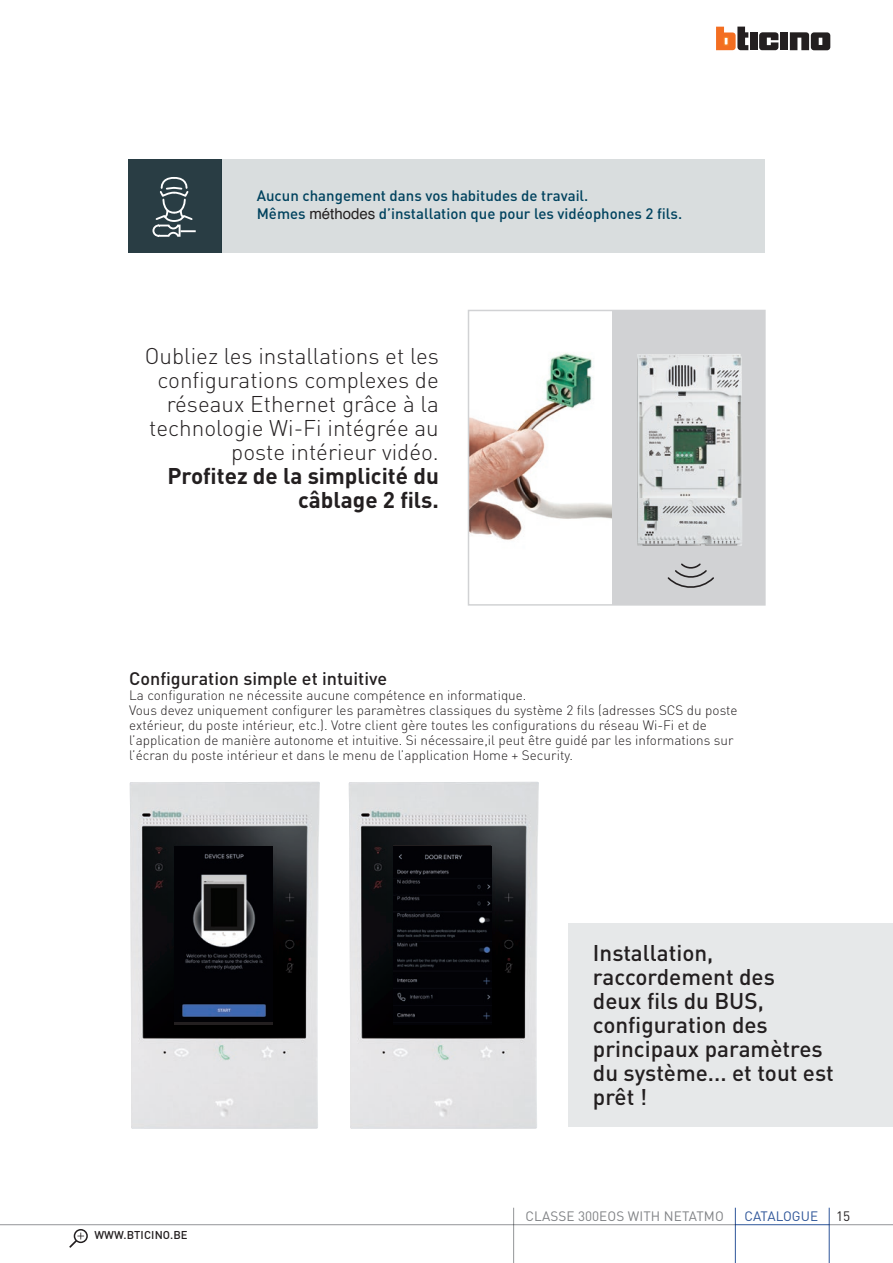
<style>
.page{position:relative;width:893px;height:1263px;background:#fff}
.page>*{position:absolute;margin:0;border:0;box-sizing:border-box;transform-origin:0 0}
.t1{font:300 22.5px/24px "DIN Pro";color:#231f20;text-align:right}
.t2{font:500 22.5px/24px "DIN Pro";color:#231f20}
.t3{font:700 22.5px/24px "DIN Pro";color:#231f20;text-align:right}
.t4{font:500 18px "DIN Pro";color:#231f20}
.t5{font:500 15px/18px "DIN Pro";color:#00425e}
.t6{font:300 13.5px/15px "DIN Pro";color:#231f20}
.t7{font:13.5px "DIN Pro";letter-spacing:.01em;color:#808285}
.t8{font:13.5px "DIN Pro";color:#2e5599}
.t9{font:13.5px "DIN Pro";color:#231f20}
.t10{font:500 11.25px "DIN Pro";letter-spacing:.01em;color:#231f20}
.s1{font-family:"Helvetica";font-weight:400;color:#231f20}
</style>
<div class="page">
<hr style="left:513px;top:1208px;width:1px;height:55px;background:#939598">
<div style="left:74px;top:1229px;width:14px;height:14px;border:2px solid #231f20;border-radius:50%"></div>
<svg style="left:69px;top:1232px;width:15px;height:16px"></svg>
<hr style="left:735px;top:1208px;width:1px;height:55px;background:#2e5599">
<hr style="left:829px;top:1208px;width:1px;height:55px;background:#2e5599">
<hr style="left:735px;top:1224px;width:94px;height:1px;background:#2e5599">
<hr style="left:829px;top:1224px;width:64px;height:1px;background:#939598">
<hr style="left:0;top:1224px;width:735px;height:1px;background:#939598">
<div style="left:568px;top:923px;width:325px;height:203px;background:#e6e8e9"></div>
<img style="left:471px;top:353px;width:141px;height:187px">
<div style="left:750px;top:32px;width:8px;height:18px;background:#231f20"></div>
<div style="left:780px;top:32px;width:8px;height:18px;background:#231f20"></div>
<svg style="left:716px;top:27px;width:32px;height:23px"></svg>
<svg style="left:759px;top:32px;width:19px;height:18px"></svg>
<svg style="left:790px;top:32px;width:40px;height:18px"></svg>
<div style="left:222px;top:160px;width:543px;height:93px;background:#d9ddde"></div>
<div style="left:128px;top:160px;width:94px;height:93px;background:#293d44"></div>
<svg style="left:152px;top:177px;width:44px;height:60px"></svg>
<div style="left:612px;top:310px;width:153px;height:295px;background:#d1d2d4"></div>
<img style="left:637px;top:354px;width:105px;height:192px">
<svg style="left:667px;top:563px;width:47px;height:25px"></svg>
<div style="left:468px;top:310px;width:298px;height:296px;border:2px solid #d1d2d4"></div>
<img style="left:130px;top:782px;width:190px;height:346px">
<img style="left:174px;top:846px;width:98px;height:176px">
<img style="left:349px;top:782px;width:190px;height:346px">
<img style="left:394px;top:846px;width:97px;height:178px">
<p class="t5" style="left:257px;top:186px;width:427px">Aucun changement dans vos habitudes de travail.<br>Mêmes <span class="s1">méthodes</span> d’installation que pour les vidéophones 2 fils.</p>
<h1 class="t1" style="left:145px;top:343px;width:295px">Oubliez les installations et les configurations complexes de réseaux Ethernet grâce à la technologie Wi-Fi intégrée au poste intérieur vidéo.</h1>
<h1 class="t3" style="left:167px;top:463px;width:273px">Profitez de la simplicité du câblage 2 fils.</h1>
<h2 class="t4" style="left:129px;top:666px;width:260px">Configuration simple et intuitive</h2>
<p class="t6" style="left:129px;top:687px;width:610px">La configuration ne nécessite aucune compétence en informatique.<br>Vous devez uniquement configurer les paramètres classiques du système 2 fils (adresses SCS du poste extérieur, du poste intérieur, etc.). Votre client gère toutes les configurations du réseau Wi-Fi et de l’application de manière autonome et intuitive. Si nécessaire,il peut être guidé par les informations sur l’écran du poste intérieur et dans le menu de l’application Home + Security.</p>
<h1 class="t2" style="left:593px;top:940px;width:242px">Installation, raccordement des<br>deux fils du BUS, configuration des principaux paramètres du système... et tout est prêt !</h1>
<p class="t10" style="left:94px;top:1227px;width:95px">WWW.BTICINO.BE</p>
<p class="t7" style="left:525px;top:1205px;width:200px">CLASSE 300EOS WITH NETATMO</p>
<p class="t9" style="left:836px;top:1205px;width:16px">15</p>
<p class="t8" style="left:744px;top:1205px;width:75px">CATALOGUE</p>
</div>
